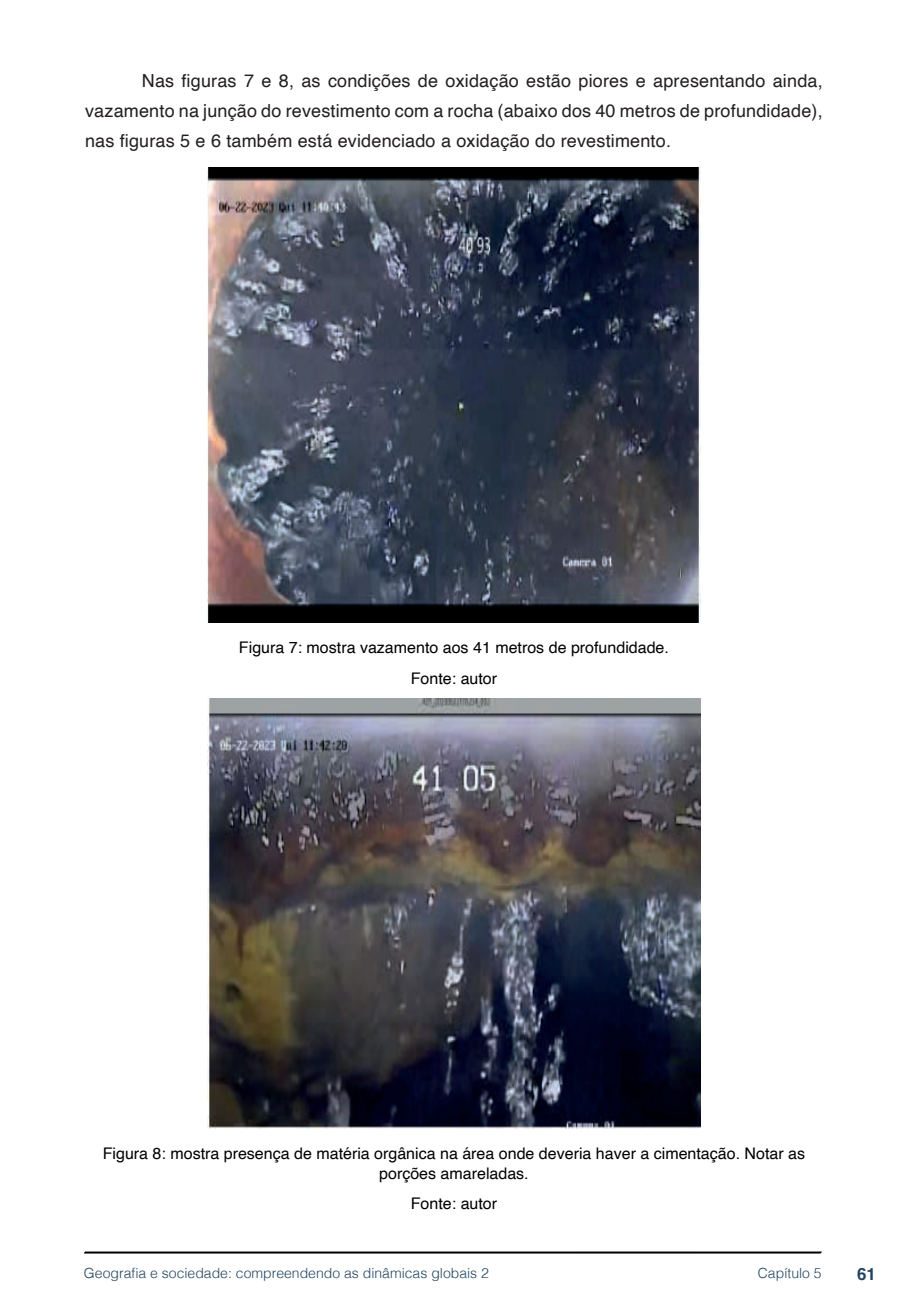
<style>
.page{position:relative;width:908px;height:1304px;background:#fff}
.page>*{position:absolute;margin:0;border:0;box-sizing:border-box;transform-origin:0 0}
.t1{font:18px/30px "Helvetica";letter-spacing:.01em;color:#231f20;text-align:justify}
.t2{font:700 16.8px "Helvetica";color:#23445f}
.t3{font:16px/30.6px "Helvetica";color:#000;text-align:center}
.t4{font:300 14px "Helvetica";color:#23445f}
</style>
<div class="page">
<svg style="left:84px;top:1251px;width:737px;height:3px;background:#515151"></svg>
<img style="left:207px;top:167px;width:493px;height:456px">
<img style="left:207px;top:698px;width:493px;height:431px">
<p class="t1" style="left:85px;top:66px;width:738px;text-indent:57px">Nas figuras 7 e 8, as condições de oxidação estão piores e apresentando ainda, vazamento na junção do revestimento com a rocha (abaixo dos 40 metros de profundidade), nas figuras 5 e 6 também está evidenciado a oxidação do revestimento.</p>
<p class="t3" style="left:239px;top:633px;width:431px">Figura 7: mostra vazamento aos 41 metros de profundidade.<br>Fonte: autor</p>
<p class="t3" style="left:103px;top:1145px;width:703px;line-height:19.2px">Figura 8: mostra presença de matéria orgânica na área onde deveria haver a cimentação. Notar as porções amareladas.</p>
<p class="t3" style="left:410px;top:1189px;width:88px">Fonte: autor</p>
<p class="t4" style="left:84px;top:1261px;width:406px">Geografia e sociedade: compreendendo as dinâmicas globais 2</p>
<p class="t4" style="left:757px;top:1261px;width:65px">Capítulo 5</p>
<p class="t2" style="left:856px;top:1264px;width:20px">61</p>
</div>
